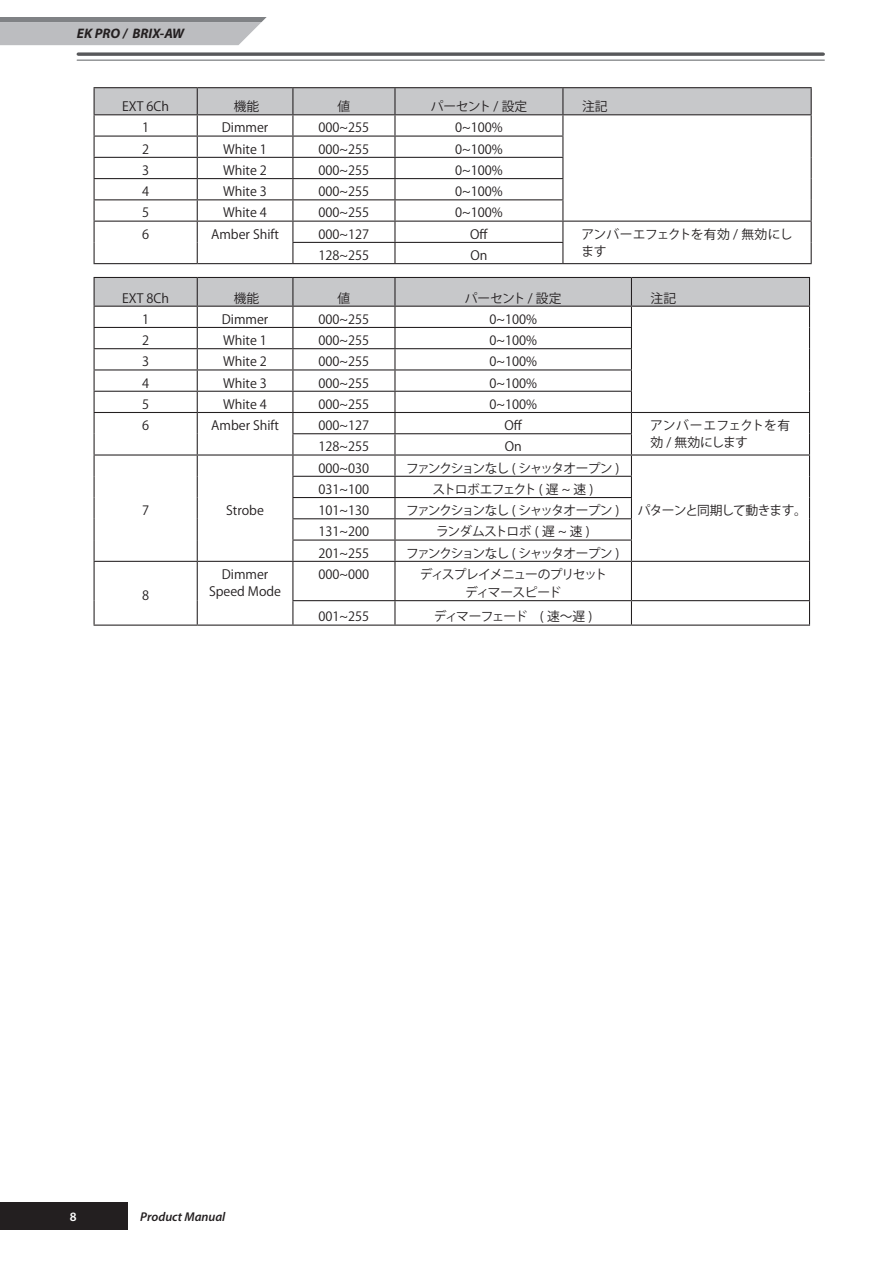
<style>
.page{position:relative;width:893px;height:1263px;background:#fff}
.page>*{position:absolute;margin:0;border:0;box-sizing:border-box;transform-origin:0 0}
.t1{font:italic 700 13.8px "Myriad Pro";color:#231f20}
.t2{font:12.75px/17px "Koz Go Pro";color:#231f20;text-align:center}
.t3{font:12.75px "Koz Go Pro";letter-spacing:-.11em;color:#231f20}
.t4{font:12.75px/18px "Koz Go Pro";letter-spacing:-.09em;color:#231f20;text-align:center}
.t5{font:12.75px "Koz Go Pro";letter-spacing:-.06em;color:#231f20}
.t6{font:italic 600 12.75px "Myriad Pro";color:#231f20}
.t7{font:12.75px "Koz Go Pro";letter-spacing:-.07em;color:#231f20}
.t8{font:600 12.75px "Myriad Pro";color:#fff}
</style>
<div class="page">
<svg style="left:0;top:17px;width:267px;height:28px;background:#b5b6b9"></svg>
<div style="left:0;top:1202px;width:128px;height:28px;background:#231f20"></div>
<svg style="left:78px;top:52px;width:745px;height:4px;background:#6f7072"></svg>
<hr style="left:77px;top:60px;width:747px;height:1px;background:#808285">
<hr style="left:94px;top:87px;width:103px;height:1px;background:#231f20">
<hr style="left:197px;top:87px;width:96px;height:1px;background:#231f20">
<hr style="left:293px;top:87px;width:102px;height:1px;background:#231f20">
<hr style="left:395px;top:87px;width:168px;height:1px;background:#231f20">
<hr style="left:563px;top:87px;width:249px;height:1px;background:#231f20">
<svg style="left:94px;top:88px;width:718px;height:175px"></svg>
<hr style="left:94px;top:263px;width:103px;height:1px;background:#231f20">
<hr style="left:197px;top:263px;width:96px;height:1px;background:#231f20">
<hr style="left:293px;top:263px;width:102px;height:1px;background:#231f20">
<hr style="left:395px;top:263px;width:168px;height:1px;background:#231f20">
<hr style="left:563px;top:263px;width:249px;height:1px;background:#231f20">
<svg style="left:95px;top:562px;width:714px;height:63px"></svg>
<svg style="left:94px;top:277px;width:716px;height:284px"></svg>
<hr style="left:94px;top:562px;width:1px;height:39px;background:#231f20">
<hr style="left:197px;top:562px;width:1px;height:39px;background:#231f20">
<hr style="left:292px;top:562px;width:1px;height:38px;background:#231f20">
<hr style="left:394px;top:562px;width:1px;height:38px;background:#231f20">
<hr style="left:631px;top:562px;width:1px;height:38px;background:#231f20">
<hr style="left:809px;top:562px;width:1px;height:38px;background:#231f20">
<svg style="left:94px;top:601px;width:1px;height:24px"></svg>
<svg style="left:197px;top:601px;width:1px;height:24px"></svg>
<svg style="left:292px;top:601px;width:1px;height:24px"></svg>
<svg style="left:394px;top:601px;width:1px;height:24px"></svg>
<svg style="left:631px;top:601px;width:1px;height:24px"></svg>
<svg style="left:809px;top:601px;width:1px;height:24px"></svg>
<hr style="left:94px;top:561px;width:103px;height:1px;background:#231f20">
<hr style="left:94px;top:625px;width:103px;height:1px;background:#231f20">
<hr style="left:197px;top:561px;width:96px;height:1px;background:#231f20">
<hr style="left:197px;top:625px;width:96px;height:1px;background:#231f20">
<hr style="left:293px;top:561px;width:102px;height:1px;background:#231f20">
<hr style="left:292px;top:600px;width:103px;height:1px;background:#231f20">
<hr style="left:293px;top:625px;width:102px;height:1px;background:#231f20">
<hr style="left:395px;top:561px;width:236px;height:1px;background:#231f20">
<hr style="left:395px;top:600px;width:236px;height:1px;background:#231f20">
<hr style="left:395px;top:625px;width:236px;height:1px;background:#231f20">
<hr style="left:631px;top:561px;width:179px;height:1px;background:#231f20">
<hr style="left:631px;top:600px;width:179px;height:1px;background:#231f20">
<hr style="left:631px;top:625px;width:179px;height:1px;background:#231f20">
<p class="t1" style="left:77px;top:25px;width:109px">EK PRO / BRIX-AW</p>
<p class="t2" style="left:122px;top:98px;width:48px">EXT 6Ch</p>
<p class="t2" style="left:234px;top:98px;width:27px">機能</p>
<p class="t2" style="left:338px;top:98px;width:14px">値</p>
<p class="t2" style="left:431px;top:98px;width:98px">パーセント / 設定</p>
<p class="t2" style="left:582px;top:98px;width:27px">注記</p>
<p class="t2" style="left:142px;top:120px;width:9px">1</p>
<p class="t2" style="left:222px;top:120px;width:48px">Dimmer</p>
<p class="t2" style="left:319px;top:120px;width:52px">000~255</p>
<p class="t2" style="left:455px;top:120px;width:49px">0~100%</p>
<p class="t2" style="left:142px;top:141px;width:9px">2</p>
<p class="t2" style="left:223px;top:141px;width:45px">White 1</p>
<p class="t2" style="left:319px;top:141px;width:52px">000~255</p>
<p class="t2" style="left:455px;top:141px;width:49px">0~100%</p>
<p class="t2" style="left:142px;top:162px;width:9px">3</p>
<p class="t2" style="left:223px;top:162px;width:45px">White 2</p>
<p class="t2" style="left:319px;top:162px;width:52px">000~255</p>
<p class="t2" style="left:455px;top:162px;width:49px">0~100%</p>
<p class="t2" style="left:142px;top:183px;width:9px">4</p>
<p class="t2" style="left:223px;top:183px;width:45px">White 3</p>
<p class="t2" style="left:318px;top:183px;width:52px">000~255</p>
<p class="t2" style="left:455px;top:183px;width:49px">0~100%</p>
<p class="t2" style="left:142px;top:205px;width:9px">5</p>
<p class="t2" style="left:223px;top:205px;width:45px">White 4</p>
<p class="t2" style="left:318px;top:205px;width:52px">000~255</p>
<p class="t2" style="left:455px;top:205px;width:49px">0~100%</p>
<p class="t2" style="left:142px;top:226px;width:9px">6</p>
<p class="t2" style="left:211px;top:226px;width:69px">Amber Shift</p>
<p class="t2" style="left:318px;top:226px;width:52px">000~127</p>
<p class="t2" style="left:470px;top:226px;width:19px">Off</p>
<p class="t2" style="left:581px;top:226px;width:213px">アンバーエフェクトを有効 / 無効にし</p>
<p class="t2" style="left:318px;top:247px;width:52px">128~255</p>
<p class="t2" style="left:470px;top:247px;width:18px">On</p>
<p class="t2" style="left:581px;top:243px;width:27px">ます</p>
<p class="t2" style="left:122px;top:290px;width:48px">EXT 8Ch</p>
<p class="t2" style="left:234px;top:290px;width:27px">機能</p>
<p class="t2" style="left:338px;top:290px;width:14px">値</p>
<p class="t2" style="left:465px;top:290px;width:98px">パーセント / 設定</p>
<p class="t2" style="left:651px;top:290px;width:27px">注記</p>
<p class="t2" style="left:142px;top:311px;width:9px">1</p>
<p class="t2" style="left:222px;top:311px;width:48px">Dimmer</p>
<p class="t2" style="left:319px;top:311px;width:52px">000~255</p>
<p class="t2" style="left:489px;top:311px;width:49px">0~100%</p>
<p class="t2" style="left:142px;top:332px;width:9px">2</p>
<p class="t2" style="left:223px;top:332px;width:45px">White 1</p>
<p class="t2" style="left:319px;top:332px;width:52px">000~255</p>
<p class="t2" style="left:489px;top:332px;width:49px">0~100%</p>
<p class="t2" style="left:142px;top:353px;width:9px">3</p>
<p class="t2" style="left:223px;top:353px;width:45px">White 2</p>
<p class="t2" style="left:319px;top:353px;width:52px">000~255</p>
<p class="t2" style="left:489px;top:353px;width:49px">0~100%</p>
<p class="t2" style="left:142px;top:375px;width:9px">4</p>
<p class="t2" style="left:223px;top:375px;width:45px">White 3</p>
<p class="t2" style="left:319px;top:375px;width:52px">000~255</p>
<p class="t2" style="left:489px;top:375px;width:49px">0~100%</p>
<p class="t2" style="left:142px;top:396px;width:9px">5</p>
<p class="t2" style="left:223px;top:396px;width:45px">White 4</p>
<p class="t2" style="left:319px;top:396px;width:52px">000~255</p>
<p class="t2" style="left:489px;top:396px;width:49px">0~100%</p>
<p class="t2" style="left:142px;top:417px;width:9px">6</p>
<p class="t2" style="left:211px;top:417px;width:69px">Amber Shift</p>
<p class="t2" style="left:319px;top:417px;width:52px">000~127</p>
<p class="t2" style="left:504px;top:417px;width:19px">Off</p>
<p class="t2" style="left:650px;top:417px;width:142px">アンバーエフェクトを有</p>
<p class="t2" style="left:319px;top:439px;width:52px">128~255</p>
<p class="t2" style="left:505px;top:439px;width:18px">On</p>
<p class="t2" style="left:651px;top:434px;width:99px">効 / 無効にします</p>
<p class="t2" style="left:142px;top:502px;width:9px">7</p>
<p class="t2" style="left:226px;top:502px;width:39px">Strobe</p>
<p class="t2" style="left:319px;top:460px;width:52px">000~030</p>
<p class="t3" style="left:406px;top:460px;width:215px">ファンクションなし ( シャッタオープン )</p>
<p class="t2" style="left:319px;top:481px;width:52px">031~100</p>
<p class="t3" style="left:432px;top:481px;width:163px">ストロボエフェクト ( 遅 ~ 速 )</p>
<p class="t2" style="left:319px;top:502px;width:52px">101~130</p>
<p class="t3" style="left:406px;top:502px;width:215px">ファンクションなし ( シャッタオープン )</p>
<p class="t2" style="left:319px;top:524px;width:52px">131~200</p>
<p class="t7" style="left:436px;top:523px;width:155px">ランダムストロボ ( 遅 ~ 速 )</p>
<p class="t2" style="left:319px;top:545px;width:52px">201~255</p>
<p class="t3" style="left:406px;top:545px;width:215px">ファンクションなし ( シャッタオープン )</p>
<p class="t2" style="left:142px;top:587px;width:9px">8</p>
<p class="t2" style="left:209px;top:566px;width:74px">Dimmer<br>Speed Mode</p>
<p class="t2" style="left:319px;top:566px;width:52px">000~000</p>
<p class="t4" style="left:420px;top:566px;width:189px">ディスプレイメニューのプリセットディマースピード</p>
<p class="t2" style="left:319px;top:609px;width:52px">001~255</p>
<p class="t3" style="left:434px;top:608px;width:160px">ディマーフェード　( 速〜遅 )</p>
<p class="t5" style="left:638px;top:502px;width:171px">パターンと同期して動きます。</p>
<p class="t8" style="left:70px;top:1208px;width:8px">8</p>
<p class="t6" style="left:140px;top:1208px;width:87px">Product Manual</p>
</div>
